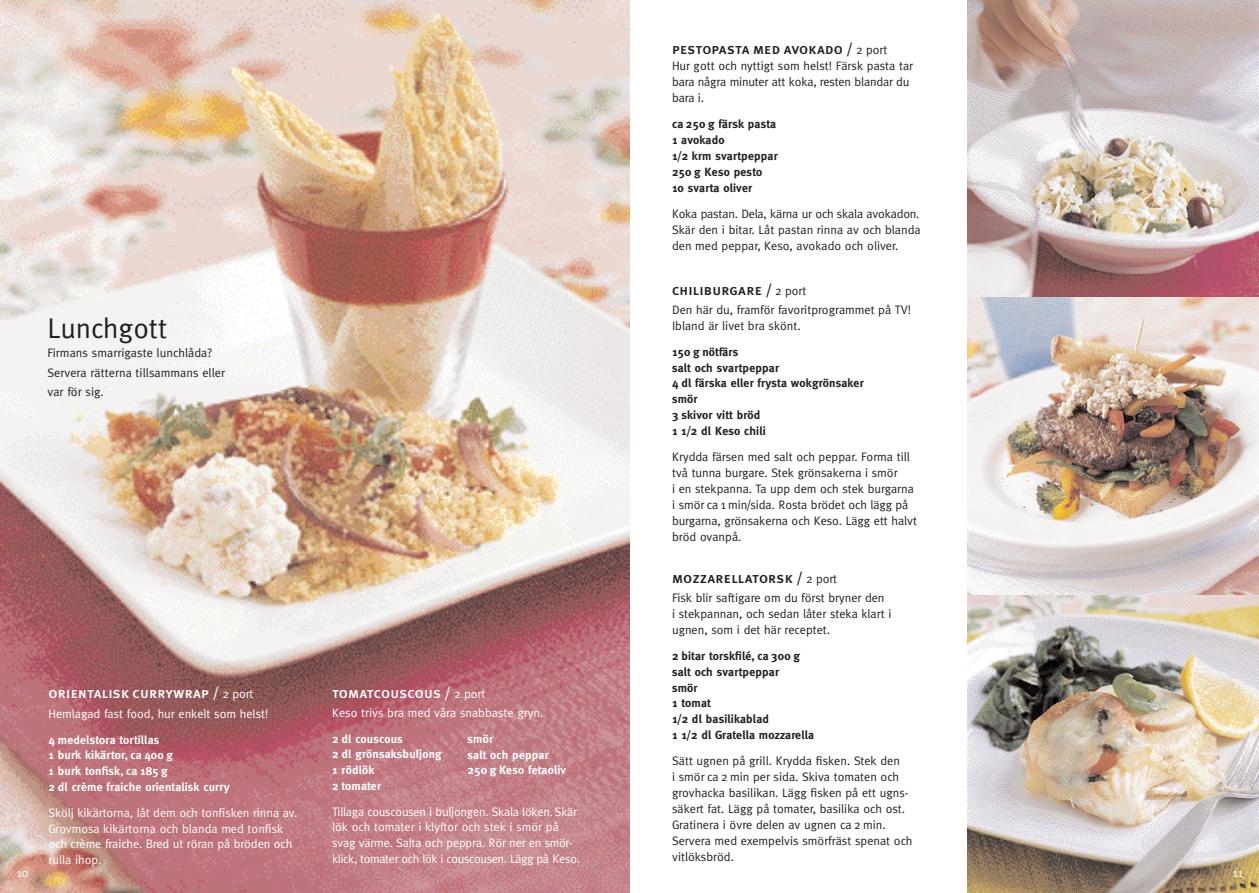
<style>
.page{position:relative;width:1259px;height:893px;background:#fff}
.page>*{position:absolute;margin:0;border:0;box-sizing:border-box;transform-origin:0 0}
.t1{font:28.5px "Meta";color:#231f20}
.t2{font:15px "Meta Plus Medium Caps";letter-spacing:.015em;color:#231f20}
.t3{font:15px "Meta Plus Medium Caps";letter-spacing:.015em;color:#fff}
.t4{font:12.3px/15.9px "Meta";color:#231f20}
.t5{font:12.3px/15.8px "Meta";letter-spacing:-.005em;color:#fff}
.t6{font:700 11.85px/15.9px "Meta";letter-spacing:.015em;color:#231f20}
.t7{font:700 11.85px/15.8px "Meta";letter-spacing:.015em;color:#fff}
.s1{font-family:"Meta";font-size:12.3px}
</style>
<div class="page">
<img style="left:967px;top:0;width:291px;height:892px">
<img style="left:0;top:0;width:629px;height:892px">
<h1 class="t1" style="left:47px;top:316px;width:121px">Lunchgott</h1>
<p class="t4" style="left:47px;top:344px;width:179px;line-height:19.5px">Firmans smarrigaste lunchlåda?<br>Servera rätterna tillsammans eller var för sig.</p>
<p class="t3" style="left:49px;top:684px;width:206px">orientalisk currywrap / <span class="s1">2 port</span></p>
<p class="t5" style="left:49px;top:706px;width:221px">Hemlagad fast food, hur enkelt som helst!</p>
<p class="t7" style="left:49px;top:732px;width:183px">4 medelstora tortillas<br>1 burk kikärtor, ca 400 g<br>1 burk tonfisk, ca 185 g<br>2 dl crème fraiche orientalisk curry</p>
<p class="t5" style="left:49px;top:805px;width:250px">Skölj kikärtorna, låt dem och tonfisken rinna av.<br>Grovmosa kikärtorna och blanda med tonfisk och crème fraiche. Bred ut röran på bröden och rulla ihop.</p>
<p class="t3" style="left:332px;top:684px;width:155px">tomatcouscous / <span class="s1">2 port</span></p>
<p class="t5" style="left:332px;top:705px;width:212px">Keso trivs bra med våra snabbaste gryn.</p>
<p class="t7" style="left:332px;top:731px;width:111px">2 dl couscous<br>2 dl grönsaksbuljong<br>1 rödlök<br>2 tomater</p>
<p class="t5" style="left:332px;top:804px;width:249px">Tillaga couscousen i buljongen. Skala löken. Skär lök och tomater i klyftor och stek i smör på svag värme. Salta och peppra. Rör ner en smör&shy;klick, tomater och lök i couscousen. Lägg på Keso.</p>
<p class="t7" style="left:467px;top:731px;width:100px">smör<br>salt och peppar<br>250 g Keso fetaoliv</p>
<p class="t2" style="left:672px;top:40px;width:217px">pestopasta med avokado / <span class="s1">2 port</span></p>
<p class="t4" style="left:672px;top:59px;width:243px">Hur gott och nyttigt som helst! Färsk pasta tar bara några minuter att koka, resten blandar du bara i.</p>
<p class="t6" style="left:672px;top:117px;width:107px">ca 250 g färsk pasta<br>1 avokado<br>1/2 krm svartpeppar<br>250 g Keso pesto<br>10 svarta oliver</p>
<p class="t4" style="left:672px;top:206px;width:250px;text-align:justify">Koka pastan. Dela, kärna ur och skala avokadon.<br>Skär den i bitar. Låt pastan rinna av och blanda den med peppar, Keso, avokado och oliver.</p>
<p class="t2" style="left:672px;top:281px;width:136px">chiliburgare / <span class="s1">2 port</span></p>
<p class="t4" style="left:672px;top:302px;width:241px">Den här du, framför favoritprogrammet på TV!<br>Ibland är livet bra skönt.</p>
<p class="t6" style="left:672px;top:344px;width:193px">150 g nötfärs<br>salt och svartpeppar<br>4 dl färska eller frysta wokgrönsaker smör<br>3 skivor vitt bröd<br>1 1/2 dl Keso chili</p>
<p class="t4" style="left:672px;top:450px;width:246px">Krydda färsen med salt och peppar. Forma till två tunna burgare. Stek grönsakerna i smör<br>i en stekpanna. Ta upp dem och stek burgarna i smör ca 1 min/sida. Rosta brödet och lägg på burgarna, grönsakerna och Keso. Lägg ett halvt bröd ovanpå.</p>
<p class="t2" style="left:672px;top:569px;width:167px">mozzarellatorsk / <span class="s1">2 port</span></p>
<p class="t4" style="left:672px;top:590px;width:221px">Fisk blir saftigare om du först bryner den<br>i stekpannan, och sedan låter steka klart i ugnen, som i det här receptet.</p>
<p class="t6" style="left:672px;top:648px;width:143px">2 bitar torskfilé, ca 300 g salt och svartpeppar<br>smör<br>1 tomat<br>1/2 dl basilikablad<br>1 1/2 dl Gratella mozzarella</p>
<p class="t4" style="left:672px;top:753px;width:242px">Sätt ugnen på grill. Krydda fisken. Stek den<br>i smör ca 2 min per sida. Skiva tomaten och grovhacka basilikan. Lägg fisken på ett ugns&shy;säkert fat. Lägg på tomater, basilika och ost.<br>Gratinera i övre delen av ugnen ca 2 min.<br>Servera med exempelvis smörfräst spenat och vitlöksbröd.</p>
<p class="t5" style="left:17px;top:865px;width:13px">10</p>
<p class="t5" style="left:1232px;top:865px;width:11px">11</p>
</div>
